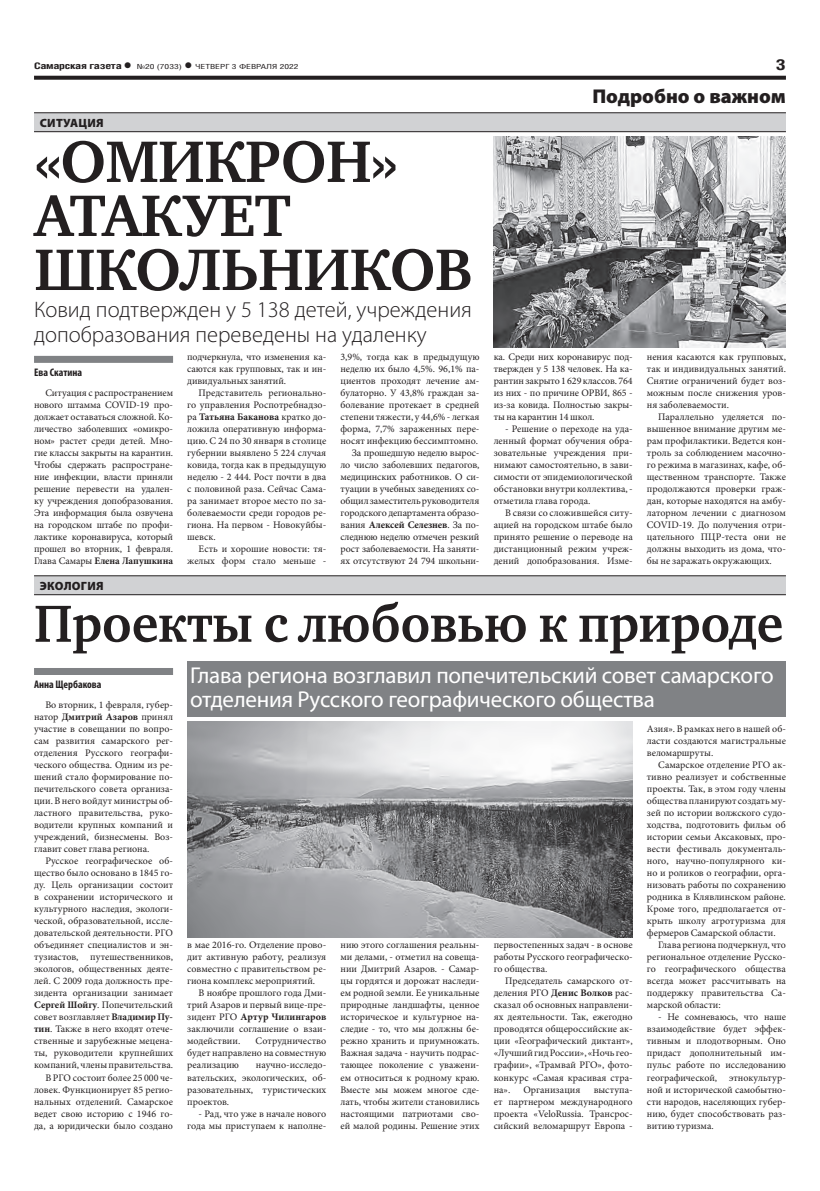
<style>
.page{position:relative;width:820px;height:1191px;background:#fff}
.page>*{position:absolute;margin:0;border:0;box-sizing:border-box;transform-origin:0 0}
.t1{font:700 60px/54px "Charter C";letter-spacing:-.01em;color:#231f20}
.t2{font:700 53.5px "Charter C";letter-spacing:-.01em;color:#231f20;scale:.95 1}
.t3{font:23px/24px "Myriad Pro";letter-spacing:-.01em;color:#fff}
.t4{font:300 22.5px/25px "Myriad Pro";color:#231f20}
.t5{font:900 20px "Myriad Pro";color:#231f20}
.t6{font:700 15px "Helios Cond";color:#231f20;scale:1.4 1}
.t7{font:900 12px "Myriad Pro";letter-spacing:.02em;color:#231f20}
.t8{font:700 condensed 11px "Myriad Pro";color:#231f20}
.t9{font:10px/12px "Minion Pro";color:#231f20;text-align:justify}
.t10{font:700 9px "Helios Cond";letter-spacing:-.02em;color:#231f20;scale:1.4 1}
.t11{font:7px "Helios Cond";color:#231f20;scale:1.4 1}
.s1{font-size:16px}
.s2{font-weight:700;font-size:16px}
.s3{font-weight:700}
</style>
<div class="page">
<svg style="left:34px;top:76px;width:751px;height:4px;background:#322f2f"></svg>
<div style="left:34px;top:356px;width:139px;height:7px;background:#808285"></div>
<div style="left:34px;top:668px;width:139px;height:7px;background:#808285"></div>
<div style="left:34px;top:113px;width:751px;height:19px;background:#d1d2d4"></div>
<hr style="left:34px;top:112px;width:751px;height:1px;background:#231f20">
<hr style="left:34px;top:131px;width:751px;height:1px;background:#231f20">
<div style="left:34px;top:576px;width:751px;height:19px;background:#d1d2d4"></div>
<hr style="left:34px;top:575px;width:751px;height:1px;background:#231f20">
<hr style="left:34px;top:594px;width:751px;height:1px;background:#231f20">
<div style="left:187px;top:661px;width:598px;height:55px;background:#808285"></div>
<img style="left:187px;top:721px;width:445px;height:216px">
<img style="left:493px;top:136px;width:292px;height:211px">
<p class="t10" style="left:34px;top:61px;width:71px">Самарская газета<span class="s1">•</span></p>
<p class="t11" style="left:137px;top:63px;width:117px">№20 (7033) <span class="s2">•</span> четверг 3 февраля 2022</p>
<h3 class="t6" style="left:775px;top:55px;width:9px">3</h3>
<p class="t7" style="left:40px;top:116px;width:65px">Ситуация</p>
<h1 class="t1" style="left:34px;top:135px;width:440px">«Омикрон» атакует школьников</h1>
<h3 class="t4" style="left:34px;top:296px;width:439px">Ковид подтвержден у 5 138 детей, учреждения допобразования переведены на удаленку</h3>
<h3 class="t5" style="left:592px;top:85px;width:195px">Подробно о важном</h3>
<p class="t8" style="left:34px;top:366px;width:50px">Ева Скатина</p>
<p class="t9" style="left:34px;top:387px;width:140px;text-indent:11px">Ситуация с распространением нового штамма COVID-19 про&shy;должает оставаться сложной. Ко&shy;личество заболевших «омикро&shy;ном» растет среди детей. Мно&shy;гие классы закрыты на карантин.<br>Чтобы сдержать распростране&shy;ние инфекции, власти приняли решение перевести на удален&shy;ку учреждения допобразования.<br>Эта информация была озвучена на городском штабе по профи&shy;лактике коронавируса, который прошел во вторник, 1 февраля.<br>Глава Самары <span class="s3">Елена Лапушкина</span></p>
<p class="t9" style="left:187px;top:351px;width:140px">подчеркнула, что изменения ка&shy;саются как групповых, так и ин&shy;дивидуальных занятий.</p>
<p class="t9" style="left:187px;top:387px;width:140px;text-indent:11px">Представитель регионально&shy;го управления Роспотребнадзо&shy;ра <span class="s3">Татьяна Баканова</span> кратко до&shy;ложила оперативную информа&shy;цию. С 24 по 30 января в столице губернии выявлено 5 224 случая ковида, тогда как в предыдущую неделю - 2 444. Рост почти в два с половиной раза. Сейчас Сама&shy;ра занимает второе место по за&shy;болеваемости среди городов ре&shy;гиона. На первом - Новокуйбы&shy;шевск.</p>
<p class="t9" style="left:187px;top:543px;width:140px;text-align:right">Есть и хорошие новости: тя&shy;желых форм стало меньше -</p>
<p class="t9" style="left:340px;top:351px;width:140px;text-align:right">3,9%, тогда как в предыдущую неделю их было 4,5%. 96,1% па&shy;циентов проходят лечение ам&shy;булаторно. У 43,8% граждан за&shy;болевание протекает в средней степени тяжести, у 44,6% - легкая форма, 7,7% зараженных пере&shy;носят инфекцию бессимптомно.<br>За прошедшую неделю вырос&shy;ло число заболевших педагогов, медицинских работников. О си&shy;туации в учебных заведениях со&shy;общил заместитель руководителя городского департамента образо&shy;вания <span class="s3">Алексей Селезнев</span>. За по&shy;следнюю неделю отмечен резкий рост заболеваемости. На заняти&shy;ях отсутствуют 24 794 школьни-</p>
<p class="t9" style="left:493px;top:351px;width:140px">ка. Среди них коронавирус под&shy;твержден у 5 138 человек. На ка&shy;рантин закрыто 1 629 классов. 764 из них - по причине ОРВИ, 865 - из-за ковида. Полностью закры&shy;ты на карантин 14 школ.</p>
<p class="t9" style="left:493px;top:423px;width:140px;text-indent:11px">- Решение о переходе на уда&shy;ленный формат обучения обра&shy;зовательные учреждения при&shy;нимают самостоятельно, в зави&shy;симости от эпидемиологической обстановки внутри коллектива, - отметила глава города.</p>
<p class="t9" style="left:493px;top:507px;width:140px;text-indent:11px">В связи со сложившейся ситу&shy;ацией на городском штабе было принято решение о переводе на дистанционный режим учреж&shy;дений допобразования. Изме-</p>
<p class="t9" style="left:646px;top:351px;width:140px">нения касаются как групповых, так и индивидуальных занятий.<br>Снятие ограничений будет воз&shy;можным после снижения уров&shy;ня заболеваемости.</p>
<p class="t9" style="left:646px;top:411px;width:140px;text-indent:11px">Параллельно уделяется по&shy;вышенное внимание другим ме&shy;рам профилактики. Ведется кон&shy;троль за соблюдением масочно&shy;го режима в магазинах, кафе, об&shy;щественном транспорте. Также продолжаются проверки граж&shy;дан, которые находятся на амбу&shy;латорном лечении с диагнозом COVID-19. До получения отри&shy;цательного ПЦР-теста они не должны выходить из дома, что&shy;бы не заражать окружающих.</p>
<p class="t7" style="left:40px;top:579px;width:65px">Экология</p>
<h2 class="t2" style="left:34px;top:594px;width:789px">Проекты с любовью к природе</h2>
<h3 class="t3" style="left:190px;top:662px;width:585px">Глава региона возглавил попечительский совет самарского отделения Русского географического общества</h3>
<p class="t8" style="left:34px;top:678px;width:69px">Анна Щербакова</p>
<p class="t9" style="left:34px;top:699px;width:140px;text-indent:11px">Во вторник, 1 февраля, губер&shy;натор <span class="s3">Дмитрий Азаров</span> принял участие в совещании по вопро&shy;сам развития самарского рег&shy;отделения Русского географи&shy;ческого общества. Одним из ре&shy;шений стало формирование по&shy;печительского совета организа&shy;ции. В него войдут министры об&shy;ластного правительства, руко&shy;водители крупных компаний и учреждений, бизнесмены. Воз&shy;главит совет глава региона.</p>
<p class="t9" style="left:34px;top:855px;width:140px;text-align:right">Русское географическое об&shy;щество было основано в 1845 го&shy;ду. Цель организации состоит в сохранении исторического и культурного наследия, экологи&shy;ческой, образовательной, иссле&shy;довательской деятельности. РГО объединяет специалистов и эн&shy;тузиастов, путешественников, экологов, общественных деяте&shy;лей. С 2009 года должность пре&shy;зидента организации занимает<br><span class="s3">Сергей Шойгу</span>. Попечительский совет возглавляет <span class="s3">Владимир Пу&shy;тин</span>. Также в него входят отече&shy;ственные и зарубежные мецена&shy;ты, руководители крупнейших компаний, члены правительства.<br>В РГО состоит более 25 000 че&shy;ловек. Функционирует 85 регио&shy;нальных отделений. Самарское ведет свою историю с 1946 го&shy;да, а юридически было создано</p>
<p class="t9" style="left:646px;top:723px;width:140px">Азия». В рамках него в нашей об&shy;ласти создаются магистральные веломаршруты.</p>
<p class="t9" style="left:646px;top:759px;width:140px;text-indent:11px">Самарское отделение РГО ак&shy;тивно реализует и собственные проекты. Так, в этом году члены общества планируют создать му&shy;зей по истории волжского судо&shy;ходства, подготовить фильм об истории семьи Аксаковых, про&shy;вести фестиваль документаль&shy;ного, научно-популярного ки&shy;но и роликов о географии, орга&shy;низовать работы по сохранению родника в Клявлинском районе.<br>Кроме того, предполагается от&shy;крыть школу агротуризма для фермеров Самарской области.</p>
<p class="t9" style="left:646px;top:939px;width:140px;text-indent:11px">Глава региона подчеркнул, что региональное отделение Русско&shy;го географического общества всегда может рассчитывать на поддержку правительства Са&shy;марской области:</p>
<p class="t9" style="left:646px;top:1011px;width:140px;text-indent:11px">- Не сомневаюсь, что наше взаимодействие будет эффек&shy;тивным и плодотворным. Оно придаст дополнительный им&shy;пульс работе по исследованию географической, этнокультур&shy;ной и исторической самобытно&shy;сти народов, населяющих губер&shy;нию, будет способствовать раз&shy;витию туризма.</p>
<p class="t9" style="left:187px;top:939px;width:140px">в мае 2016-го. Отделение прово&shy;дит активную работу, реализуя совместно с правительством ре&shy;гиона комплекс мероприятий.</p>
<p class="t9" style="left:187px;top:987px;width:140px;text-indent:11px">В ноябре прошлого года Дми&shy;трий Азаров и первый вице-пре&shy;зидент РГО <span class="s3">Артур Чилингаров </span>заключили соглашение о взаи&shy;модействии.</p>
<p class="t9" style="left:340px;top:939px;width:140px">нию этого соглашения реальны&shy;ми делами, - отметил на совеща&shy;нии Дмитрий Азаров. - Самар&shy;цы гордятся и дорожат наследи&shy;ем родной земли. Ее уникальные природные ландшафты, ценное историческое и культурное на&shy;следие - то, что мы должны бе&shy;режно хранить и приумножать.<br>Важная задача - научить подрас&shy;тающее поколение с уважени&shy;ем относиться к родному краю.<br>Вместе мы можем многое сде&shy;лать, чтобы жители становились настоящими патриотами сво&shy;ей малой родины. Решение этих</p>
<p class="t9" style="left:493px;top:939px;width:140px">первостепенных задач - в основе работы Русского географическо&shy;го общества.</p>
<p class="t9" style="left:493px;top:975px;width:140px;text-indent:11px">Председатель самарского от&shy;деления РГО <span class="s3">Денис Волков</span> рас&shy;сказал об основных направлени&shy;ях деятельности. Так, ежегодно проводятся общероссийские ак&shy;ции «Географический диктант», «Лучший гид России», «Ночь гео&shy;графии», «Трамвай РГО», фото&shy;конкурс «Самая красивая стра&shy;на».</p>
<p class="t9" style="left:187px;top:1035px;width:140px;text-indent:68px">Сотрудничество будет направлено на совместную реализацию</p>
<p class="t9" style="left:187px;top:1059px;width:140px;text-indent:69px">научно-исследо&shy;вательских, экологических, об&shy;разовательных, туристических проектов.</p>
<p class="t9" style="left:187px;top:1107px;width:140px;text-align:right">- Рад, что уже в начале нового года мы приступаем к наполне-</p>
<p class="t9" style="left:523px;top:1083px;width:58px">Организация</p>
<p class="t9" style="left:493px;top:1083px;width:140px;text-indent:100px">выступа&shy;ет партнером международного проекта «VeloRussia. Трансрос&shy;сийский веломаршрут Европа -</p>
</div>
